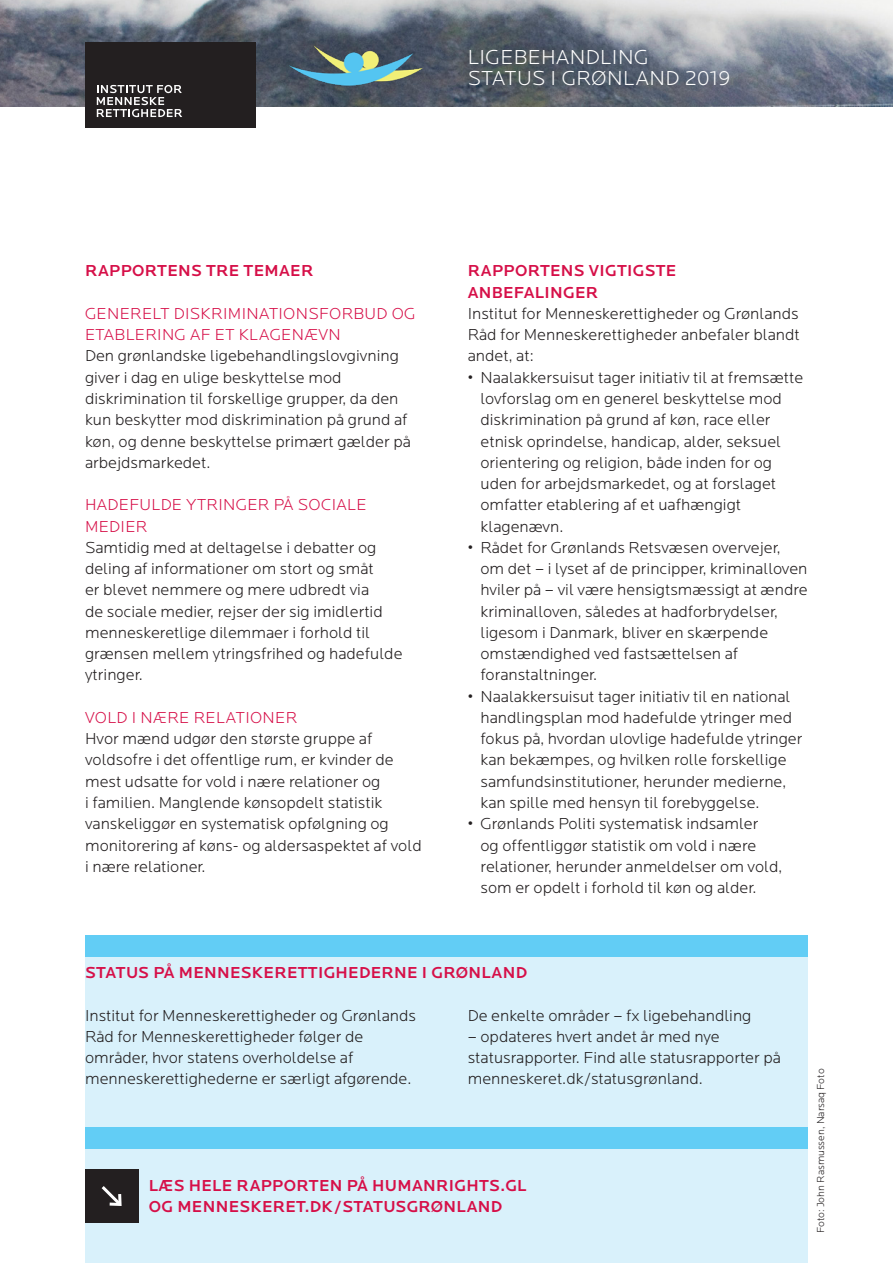
<style>
.page{position:relative;width:893px;height:1263px;background:#fff}
.page>*{position:absolute;margin:0;border:0;box-sizing:border-box;transform-origin:0 0}
.t1{font:300 21px/21.3px "Locator";letter-spacing:.02em;color:#fff}
.Brød{font:300 16.5px/21.3px "Locator";color:#231f20}
.MR_2{font:500 16.5px/21.3px "Locator";letter-spacing:.02em;color:#d60f48}
.MR_3{font:300 16.5px/21.3px "Locator";letter-spacing:.02em;color:#d60f48}
.t2{font:300 10.5px "Locator";color:#231f20}
</style>
<div class="page">
<img style="left:0;top:0;width:893px;height:106px">
<div style="left:85px;top:957px;width:723px;height:306px;background:#d9f1fb"></div>
<div style="left:85px;top:43px;width:170px;height:85px;background:#231f20"></div>
<svg style="left:97px;top:85px;width:85px;height:32px"></svg>
<div style="left:85px;top:1127px;width:723px;height:21px;background:#62cdf5"></div>
<div style="left:85px;top:935px;width:723px;height:22px;background:#62cdf5"></div>
<div style="left:85px;top:1169px;width:53px;height:53px;background:#231f20"></div>
<svg style="left:101px;top:1186px;width:21px;height:20px"></svg>
<img style="left:277px;top:43px;width:157px;height:44px">
<p class="t1" style="left:468px;top:47px;width:264px">LIGEBEHANDLING<br>STATUS I GRØNLAND 2019</p>
<h2 class="MR_2" style="left:85px;top:261px;width:230px">RAPPORTENS TRE TEMAER</h2>
<h3 class="MR_3" style="left:85px;top:303px;width:332px">GENERELT DISKRIMINATIONSFORBUD OG<br>ETABLERING AF ET KLAGENÆVN</h3>
<p class="Brød" style="left:85px;top:346px;width:327px">Den grønlandske ligebehandlingslovgivning giver i dag en ulige beskyttelse mod diskrimination til forskellige grupper, da den kun beskytter mod diskrimination på grund af køn, og denne beskyttelse primært gælder på arbejdsmarkedet.</p>
<h3 class="MR_3" style="left:85px;top:495px;width:283px">HADEFULDE YTRINGER PÅ SOCIALE<br>MEDIER</h3>
<p class="Brød" style="left:85px;top:537px;width:319px">Samtidig med at deltagelse i debatter og deling af informationer om stort og småt<br>er blevet nemmere og mere udbredt via<br>de sociale medier, rejser der sig imidlertid menneskeretlige dilemmaer i forhold til grænsen mellem ytringsfrihed og hadefulde ytringer.</p>
<h3 class="MR_3" style="left:85px;top:707px;width:214px">VOLD I NÆRE RELATIONER</h3>
<p class="Brød" style="left:85px;top:729px;width:338px">Hvor mænd udgør den største gruppe af voldsofre i det offentlige rum, er kvinder de mest udsatte for vold i nære relationer og<br>i familien. Manglende kønsopdelt statistik vanskeliggør en systematisk opfølgning og monitorering af køns- og aldersaspektet af vold i nære relationer.</p>
<h2 class="MR_2" style="left:468px;top:261px;width:210px">RAPPORTENS VIGTIGSTE<br>ANBEFALINGER</h2>
<p class="Brød" style="left:468px;top:303px;width:333px;text-align:justify">Institut for Menneskerettigheder og Grønlands Råd for Menneskerettigheder anbefaler blandt andet, at:</p>
<p class="Brød" style="left:480px;top:367px;width:324px;text-indent:-13px">• Naalakkersuisut tager initiativ til at fremsætte lovforslag om en generel beskyttelse mod diskrimination på grund af køn, race eller etnisk oprindelse, handicap, alder, seksuel orientering og religion, både inden for og uden for arbejdsmarkedet, og at forslaget omfatter etablering af et uafhængigt klagenævn.</p>
<p class="Brød" style="left:480px;top:537px;width:329px;text-indent:-13px">• Rådet for Grønlands Retsvæsen overvejer, om det – i lyset af de principper, kriminalloven hviler på – vil være hensigtsmæssigt at ændre kriminalloven, således at hadforbrydelser, ligesom i Danmark, bliver en skærpende omstændighed ved fastsættelsen af foranstaltninger.</p>
<p class="Brød" style="left:480px;top:686px;width:323px;text-indent:-13px">• Naalakkersuisut tager initiativ til en national handlingsplan mod hadefulde ytringer med fokus på, hvordan ulovlige hadefulde ytringer kan bekæmpes, og hvilken rolle forskellige samfundsinstitutioner, herunder medierne, kan spille med hensyn til forebyggelse.</p>
<p class="Brød" style="left:480px;top:814px;width:303px;text-indent:-13px">• Grønlands Politi systematisk indsamler<br>og offentliggør statistik om vold i nære relationer, herunder anmeldelser om vold, som er opdelt i forhold til køn og alder.</p>
<h2 class="MR_2" style="left:85px;top:962px;width:444px">STATUS PÅ MENNESKERETTIGHEDERNE I GRØNLAND</h2>
<p class="Brød" style="left:85px;top:1005px;width:332px">Institut for Menneskerettigheder og Grønlands Råd for Menneskerettigheder følger de områder, hvor statens overholdelse af menneskerettighederne er særligt afgørende.</p>
<p class="Brød" style="left:468px;top:1005px;width:285px">De enkelte områder – fx ligebehandling</p>
<p class="Brød" style="left:468px;top:1026px;width:315px">– opdateres hvert andet år med nye statusrapporter. Find alle statusrapporter på menneskeret.dk/statusgrønland.</p>
<p class="MR_2" style="left:149px;top:1175px;width:379px">LÆS HELE RAPPORTEN PÅ HUMANRIGHTS.GL<br>OG MENNESKERET.DK/STATUSGRØNLAND</p>
<p class="t2" style="left:815px;top:1233px;width:166px;rotate:-90deg">Foto: John Rasmussen, Narsaq Foto</p>
</div>
